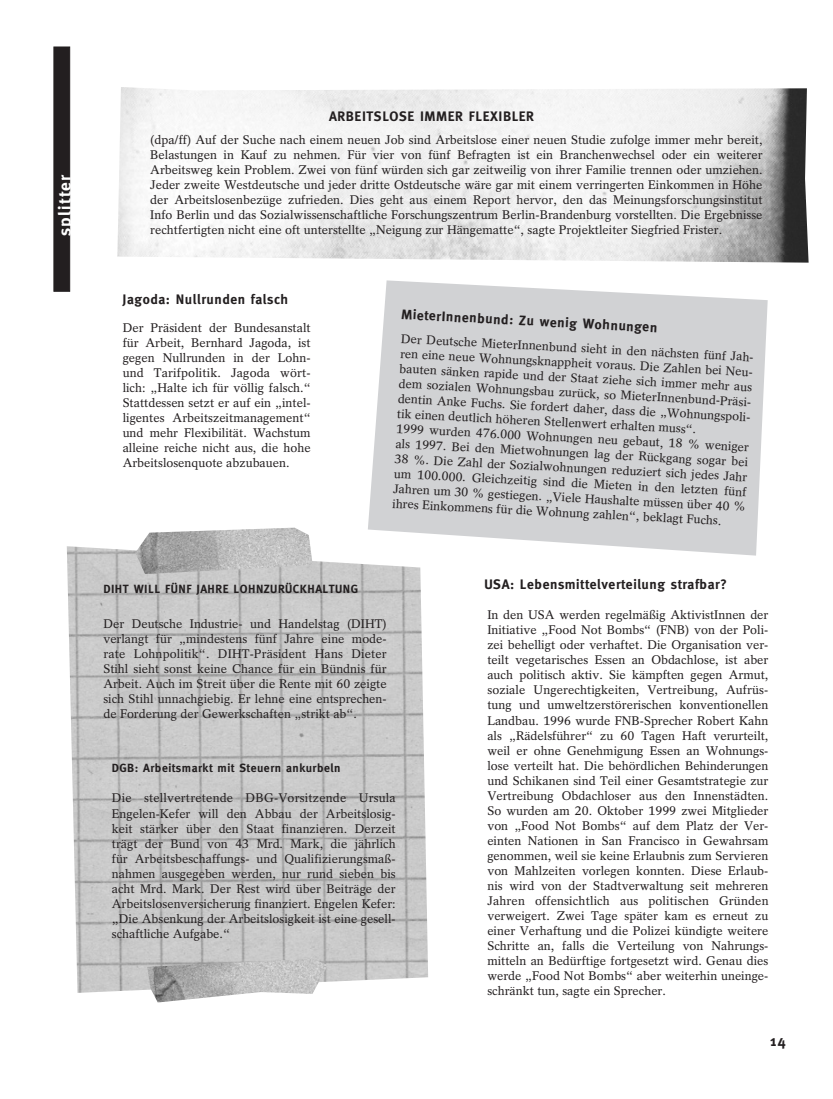
<style>
.page{position:relative;width:833px;height:1099px;background:#fff}
.page>*{position:absolute;margin:0;border:0;box-sizing:border-box;transform-origin:0 0}
.t1{font:700 17.5px "Meta";letter-spacing:.075em;color:#fff}
.t2{font:700 15px "Meta";color:#231f20}
.t3{font:700 13.75px "Meta";letter-spacing:.04em;color:#231f20}
.t4{font:12.5px/15px "Rotation";color:#231f20;text-align:justify}
.t5{font:700 11.88px "Meta";letter-spacing:.04em;color:#231f20}
</style>
<div class="page">
<img style="left:117px;top:87px;width:691px;height:176px">
<div style="left:54px;top:47px;width:16px;height:244px;background:#231f20;border:1px solid #231f20"></div>
<img style="left:67px;top:546px;width:361px;height:446px">
<img style="left:147px;top:958px;width:181px;height:44px">
<img style="left:135px;top:527px;width:178px;height:47px">
<svg style="left:368px;top:280px;width:399px;height:275px;background:#d6d7d8"></svg>
<h1 class="t1" style="left:55px;top:236px;width:63px;rotate:-90deg">splitter</h1>
<p class="t3" style="left:329px;top:108px;width:206px">ARBEITSLOSE IMMER FLEXIBLER</p>
<p class="t4" style="left:150px;top:133px;width:614px">(dpa/ff) Auf der Suche nach einem neuen Job sind Arbeitslose einer neuen Studie zufolge immer mehr bereit, Belastungen in Kauf zu nehmen. Für vier von fünf Befragten ist ein Branchenwechsel oder ein weiterer Arbeitsweg kein Problem. Zwei von fünf würden sich gar zeitweilig von ihrer Familie trennen oder umziehen.<br>Jeder zweite Westdeutsche und jeder dritte Ostdeutsche wäre gar mit einem verringerten Einkommen in Höhe der Arbeitslosenbezüge zufrieden. Dies geht aus einem Report hervor, den das Meinungsforschungsinstitut Info Berlin und das Sozialwissenschaftliche Forschungszentrum Berlin-Brandenburg vorstellten. Die Ergebnisse rechtfertigten nicht eine oft unterstellte „Neigung zur Hängematte“, sagte Projektleiter Siegfried Frister.</p>
<p class="t3" style="left:123px;top:291px;width:167px">Jagoda: Nullrunden falsch</p>
<p class="t4" style="left:123px;top:320px;width:189px">Der Präsident der Bundesanstalt für Arbeit, Bernhard Jagoda, ist gegen Nullrunden in der Lohn&shy;und Tarifpolitik. Jagoda wört&shy;lich: „Halte ich für völlig falsch.“ Stattdessen setzt er auf ein „intel&shy;ligentes Arbeitszeitmanagement“ und mehr Flexibilität. Wachstum alleine reiche nicht aus, die hohe Arbeitslosenquote abzubauen.</p>
<p class="t3" style="left:402px;top:306px;width:258px;rotate:3deg">MieterInnenbund: Zu wenig Wohnungen</p>
<p class="t4" style="left:401px;top:331px;width:357px;text-align:left;rotate:3deg">Der Deutsche MieterInnenbund sieht in den nächsten fünf Jah&shy;ren eine neue Wohnungsknappheit voraus. Die Zahlen bei Neu&shy;bauten sänken rapide und der Staat ziehe sich immer mehr aus dem sozialen Wohnungsbau zurück, so MieterInnenbund-Präsi&shy;dentin Anke Fuchs. Sie fordert daher, dass die „Wohnungspoli&shy;tik einen deutlich höheren Stellenwert erhalten muss“.<br>1999 wurden 476.000 Wohnungen neu gebaut, 18 % weniger als 1997. Bei den Mietwohnungen lag der Rückgang sogar bei 38 %. Die Zahl der Sozialwohnungen reduziert sich jedes Jahr um 100.000. Gleichzeitig sind die Mieten in den letzten fünf Jahren um 30 % gestiegen. „Viele Haushalte müssen über 40 % ihres Einkommens für die Wohnung zahlen“, beklagt Fuchs.</p>
<p class="t3" style="left:484px;top:576px;width:244px">USA: Lebensmittelverteilung strafbar?</p>
<p class="t5" style="left:103px;top:582px;width:256px">DIHT WILL FÜNF JAHRE LOHNZURÜCKHALTUNG</p>
<p class="t4" style="left:103px;top:616px;width:285px">Der Deutsche Industrie- und Handelstag (DIHT) verlangt für „mindestens fünf Jahre eine mode&shy;rate Lohnpolitik“. DIHT-Präsident Hans Dieter Stihl sieht sonst keine Chance für ein Bündnis für Arbeit. Auch im Streit über die Rente mit 60 zeigte sich Stihl unnachgiebig. Er lehne eine entsprechen&shy;de Forderung der Gewerkschaften „strikt ab“.</p>
<p class="t4" style="left:487px;top:607px;width:283px">In den USA werden regelmäßig AktivistInnen der Initiative „Food Not Bombs“ (FNB) von der Poli&shy;zei behelligt oder verhaftet. Die Organisation ver&shy;teilt vegetarisches Essen an Obdachlose, ist aber auch politisch aktiv. Sie kämpften gegen Armut, soziale Ungerechtigkeiten, Vertreibung, Aufrüs&shy;tung und umweltzerstörerischen konventionellen Landbau. 1996 wurde FNB-Sprecher Robert Kahn als „Rädelsführer“ zu 60 Tagen Haft verurteilt, weil er ohne Genehmigung Essen an Wohnungs&shy;lose verteilt hat. Die behördlichen Behinderungen und Schikanen sind Teil einer Gesamtstrategie zur Vertreibung Obdachloser aus den Innenstädten.<br>So wurden am 20. Oktober 1999 zwei Mitglieder von „Food Not Bombs“ auf dem Platz der Ver&shy;einten Nationen in San Francisco in Gewahrsam genommen, weil sie keine Erlaubnis zum Servieren von Mahlzeiten vorlegen konnten. Diese Erlaub&shy;nis wird von der Stadtverwaltung seit mehreren Jahren offensichtlich aus politischen Gründen verweigert. Zwei Tage später kam es erneut zu einer Verhaftung und die Polizei kündigte weitere Schritte an, falls die Verteilung von Nahrungs&shy;mitteln an Bedürftige fortgesetzt wird. Genau dies werde „Food Not Bombs“ aber weiterhin uneinge&shy;schränkt tun, sagte ein Sprecher.</p>
<p class="t5" style="left:112px;top:761px;width:230px">DGB: Arbeitsmarkt mit Steuern ankurbeln</p>
<p class="t4" style="left:112px;top:790px;width:285px">Die stellvertretende DBG-Vorsitzende Ursula Engelen-Kefer will den Abbau der Arbeitslosig&shy;keit stärker über den Staat finanzieren. Derzeit trägt der Bund von 43 Mrd. Mark, die jährlich für Arbeitsbeschaffungs- und Qualifizierungsmaß&shy;nahmen ausgegeben werden, nur rund sieben bis acht Mrd. Mark. Der Rest wird über Beiträge der Arbeitslosenversicherung finanziert. Engelen Kefer: „Die Absenkung der Arbeitslosigkeit ist eine gesell&shy;schaftliche Aufgabe.“</p>
<p class="t2" style="left:769px;top:1031px;width:17px">14</p>
</div>
